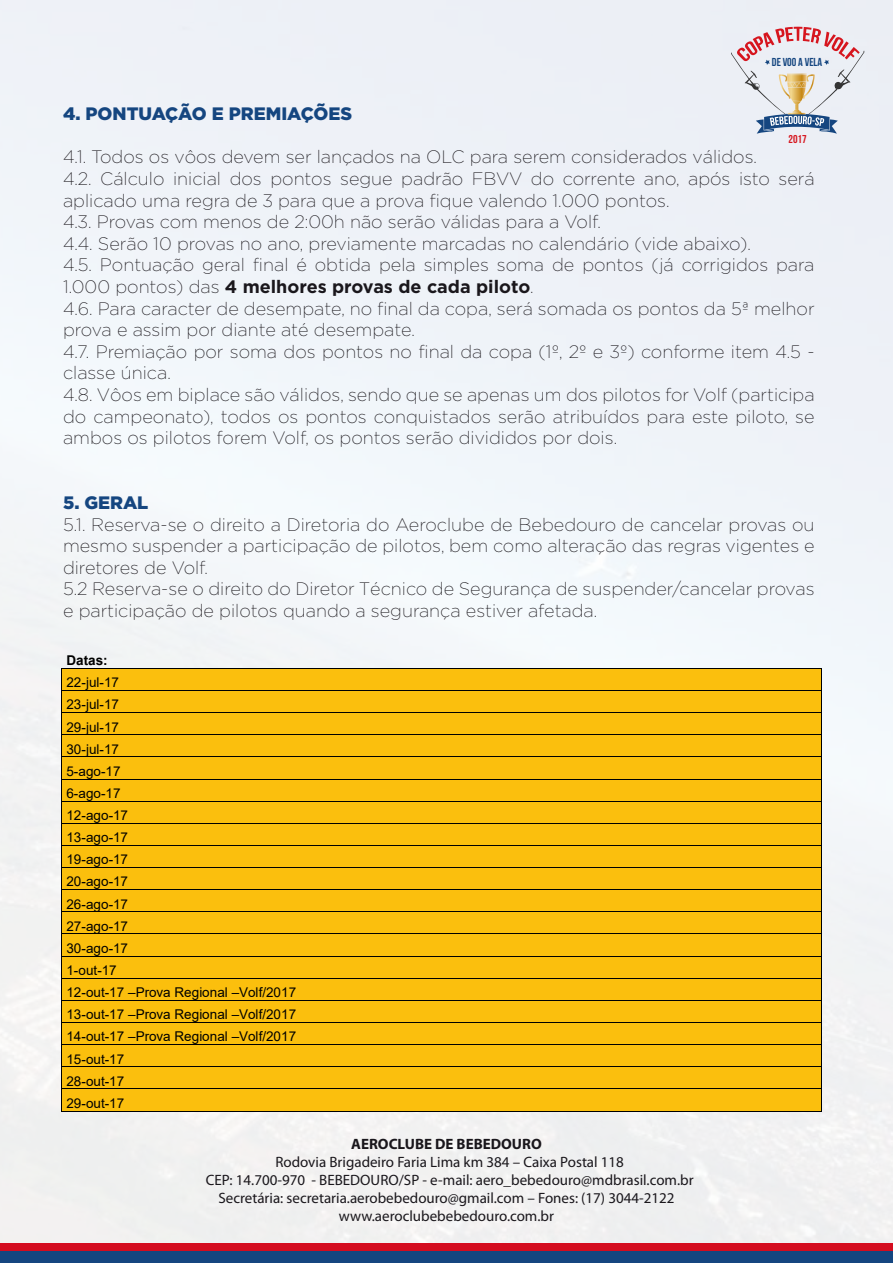
<style>
.page{position:relative;width:893px;height:1263px;background:#f0f3f8}
.page>*{position:absolute;margin:0;border:0;box-sizing:border-box;transform-origin:0 0}
.t1{font:200 18px/21.6px "Gotham";color:#1a171c}
.t2{font:900 18px "Gotham";color:#154680}
.t3{font:15px/18px "Myriad Pro";color:#1a171c;text-align:center}
.t4{font:700 15px "Myriad Pro";color:#1a171c}
.t5{font:13.5px/22px "Arial";letter-spacing:.005em;color:#000}
.t6{font:700 13.5px "Arial";color:#000}
.t7{font:11.55px "Bebas Neue";color:#154680}
.t8{font:11.4px "Bebas Neue";color:#d6151e}
.s1{font-weight:700}
</style>
<div class="page">
<svg style="left:731px;top:27px;width:133px;height:107px"></svg>
<div style="left:0;top:1250px;width:893px;height:13px;background:#154680"></div>
<div style="left:0;top:1243px;width:893px;height:7px;background:#d40c1f"></div>
<div style="left:62px;top:669px;width:759px;height:21px;background:#fbbf0d"></div>
<hr style="left:62px;top:668px;width:759px;height:1px;background:#000">
<div style="left:62px;top:691px;width:759px;height:21px;background:#fbbf0d"></div>
<hr style="left:62px;top:690px;width:759px;height:1px;background:#000">
<div style="left:62px;top:713px;width:759px;height:21px;background:#fbbf0d"></div>
<hr style="left:62px;top:712px;width:759px;height:1px;background:#000">
<div style="left:62px;top:735px;width:759px;height:22px;background:#fbbf0d"></div>
<hr style="left:62px;top:734px;width:759px;height:1px;background:#000">
<div style="left:62px;top:757px;width:759px;height:22px;background:#fbbf0d"></div>
<hr style="left:62px;top:757px;width:759px;height:1px;background:#000">
<div style="left:62px;top:779px;width:759px;height:22px;background:#fbbf0d"></div>
<hr style="left:62px;top:779px;width:759px;height:1px;background:#000">
<div style="left:62px;top:802px;width:759px;height:21px;background:#fbbf0d"></div>
<hr style="left:62px;top:801px;width:759px;height:1px;background:#000">
<div style="left:62px;top:824px;width:759px;height:21px;background:#fbbf0d"></div>
<hr style="left:62px;top:823px;width:759px;height:1px;background:#000">
<div style="left:62px;top:846px;width:759px;height:21px;background:#fbbf0d"></div>
<hr style="left:62px;top:845px;width:759px;height:1px;background:#000">
<div style="left:62px;top:868px;width:759px;height:21px;background:#fbbf0d"></div>
<hr style="left:62px;top:867px;width:759px;height:1px;background:#000">
<div style="left:62px;top:890px;width:759px;height:21px;background:#fbbf0d"></div>
<hr style="left:62px;top:889px;width:759px;height:1px;background:#000">
<div style="left:62px;top:912px;width:759px;height:21px;background:#fbbf0d"></div>
<hr style="left:62px;top:911px;width:759px;height:1px;background:#000">
<div style="left:62px;top:934px;width:759px;height:22px;background:#fbbf0d"></div>
<hr style="left:62px;top:933px;width:759px;height:1px;background:#000">
<div style="left:62px;top:956px;width:759px;height:22px;background:#fbbf0d"></div>
<hr style="left:62px;top:956px;width:759px;height:1px;background:#000">
<div style="left:62px;top:978px;width:759px;height:22px;background:#fbbf0d"></div>
<hr style="left:62px;top:978px;width:759px;height:1px;background:#000">
<div style="left:62px;top:1001px;width:759px;height:21px;background:#fbbf0d"></div>
<hr style="left:62px;top:1000px;width:759px;height:1px;background:#000">
<div style="left:62px;top:1023px;width:759px;height:21px;background:#fbbf0d"></div>
<hr style="left:62px;top:1022px;width:759px;height:1px;background:#000">
<div style="left:62px;top:1045px;width:759px;height:21px;background:#fbbf0d"></div>
<hr style="left:62px;top:1044px;width:759px;height:1px;background:#000">
<div style="left:62px;top:1067px;width:759px;height:21px;background:#fbbf0d"></div>
<hr style="left:62px;top:1066px;width:759px;height:1px;background:#000">
<div style="left:62px;top:1089px;width:759px;height:22px;background:#fbbf0d"></div>
<hr style="left:62px;top:1088px;width:759px;height:1px;background:#000">
<svg style="left:61px;top:668px;width:2px;height:444px"></svg>
<hr style="left:62px;top:1111px;width:759px;height:1px;background:#000">
<svg style="left:821px;top:668px;width:1px;height:444px"></svg>
<p class="t7" style="left:772px;top:56px;width:52px">DE VOO A VELA</p>
<p class="t2" style="left:63px;top:101px;width:291px">4. PONTUAÇÃO E PREMIAÇÕES</p>
<p class="t1" style="left:63px;top:146px;width:753px">4.1. Todos os vôos devem ser lançados na OLC para serem considerados válidos.<br>4.2. Cálculo inicial dos pontos segue padrão FBVV do corrente ano, após isto será aplicado uma regra de 3 para que a prova fique valendo 1.000 pontos.<br>4.3. Provas com menos de 2:00h não serão válidas para a Volf.<br>4.4. Serão 10 provas no ano, previamente marcadas no calendário (vide abaixo).<br>4.5. Pontuação geral final é obtida pela simples soma de pontos (já corrigidos para 1.000 pontos) das <span class="s1">4 melhores provas de cada piloto</span>.<br>4.6. Para caracter de desempate, no final da copa, será somada os pontos da 5ª melhor prova e assim por diante até desempate.<br>4.7. Premiação por soma dos pontos no final da copa (1º, 2º e 3º) conforme item 4.5 - classe única.<br>4.8. Vôos em biplace são válidos, sendo que se apenas um dos pilotos for Volf (participa do campeonato), todos os pontos conquistados serão atribuídos para este piloto, se ambos os pilotos forem Volf, os pontos serão divididos por dois.</p>
<p class="t8" style="left:788px;top:133px;width:20px">2017</p>
<p class="t2" style="left:63px;top:490px;width:87px">5. GERAL</p>
<p class="t1" style="left:63px;top:513px;width:753px">5.1. Reserva-se o direito a Diretoria do Aeroclube de Bebedouro de cancelar provas ou mesmo suspender a participação de pilotos, bem como alteração das regras vigentes e diretores de Volf.<br>5.2 Reserva-se o direito do Diretor Técnico de Segurança de suspender/cancelar provas e participação de pilotos quando a segurança estiver afetada.</p>
<p class="t6" style="left:66px;top:650px;width:43px">Datas:</p>
<p class="t5" style="left:66px;top:671px;width:231px">22-jul-17<br>23-jul-17<br>29-jul-17<br>30-jul-17<br>5-ago-17<br>6-ago-17<br>12-ago-17<br>13-ago-17<br>19-ago-17<br>20-ago-17<br>26-ago-17<br>27-ago-17<br>30-ago-17<br>1-out-17<br>12-out-17 –Prova Regional –Volf/2017<br>13-out-17 –Prova Regional –Volf/2017<br>14-out-17 –Prova Regional –Volf/2017<br>15-out-17<br>28-out-17<br>29-out-17</p>
<p class="t4" style="left:351px;top:1134px;width:192px">AEROCLUBE DE BEBEDOURO</p>
<p class="t3" style="left:206px;top:1153px;width:489px">Rodovia Brigadeiro Faria Lima km 384 – Caixa Postal 118<br>CEP: 14.700-970 - BEBEDOURO/SP - e-mail: aero_bebedouro@mdbrasil.com.br Secretária: secretaria.aerobebedouro@gmail.com – Fones: (17) 3044-2122 www.aeroclubebebedouro.com.br</p>
</div>
